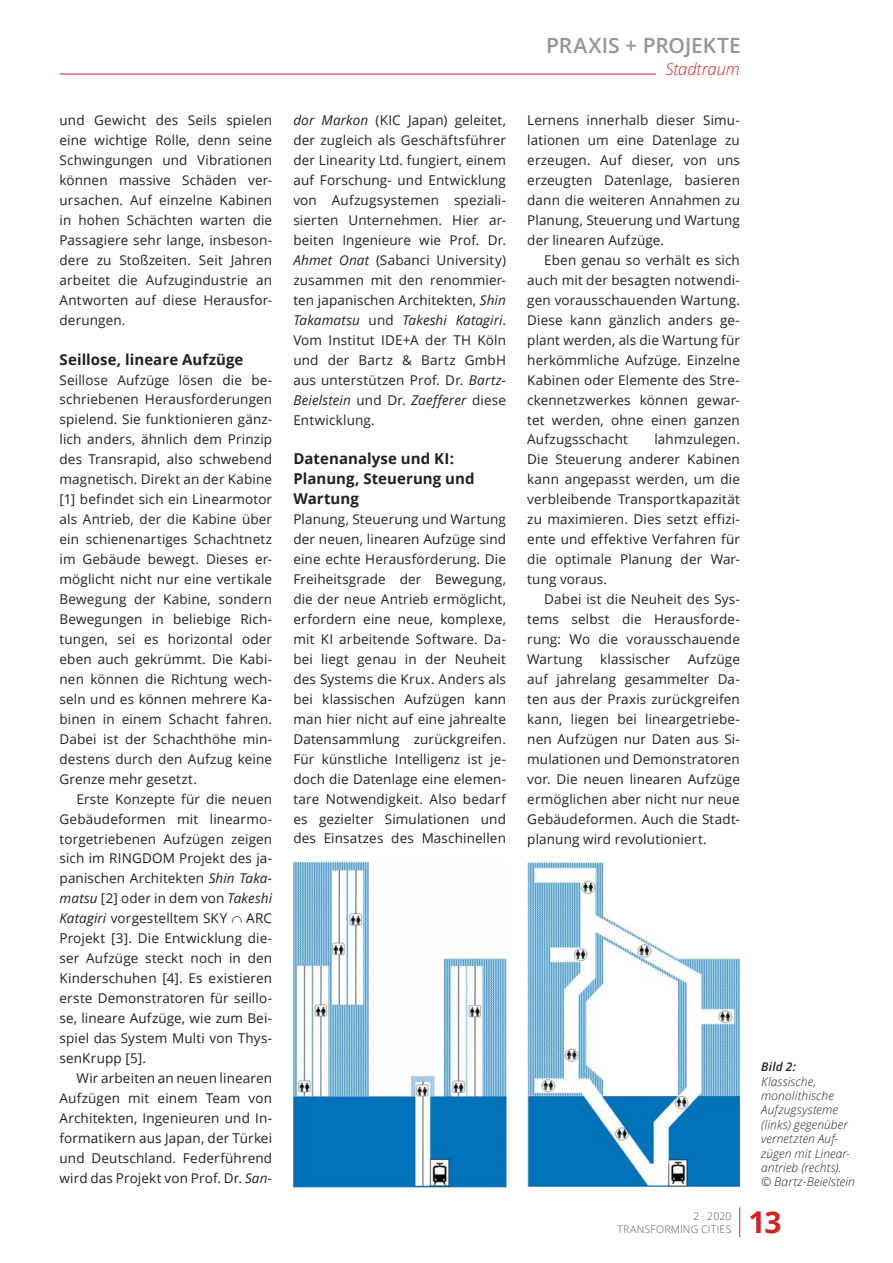
<style>
.page{position:relative;width:893px;height:1263px;background:#fff}
.page>*{position:absolute;margin:0;border:0;box-sizing:border-box;transform-origin:0 0}
.t1{font:700 30px "Open Sans";color:#cc2427}
.t2{font:600 21px "Open Sans";color:#939598}
.t3{font:italic 300 16.5px "Open Sans";letter-spacing:-.005em;color:#cc2427}
.t4{font:700 15px/20px "Open Sans";letter-spacing:.005em;color:#231f20}
.t5{font:13.5px/20px "Open Sans";letter-spacing:.01em;color:#231f20;text-align:justify}
.t6{font:italic 300 12px/14.4px "Open Sans";letter-spacing:.01em;color:#231f20}
.t7{font:italic 600 12px "Open Sans";color:#231f20}
.t8{font:300 10.5px/13.5px "Open Sans";letter-spacing:.02em;color:#58595b;text-align:right}
.s1{font-style:italic}
</style>
<div class="page">
<hr style="left:739px;top:1207px;width:1px;height:30px;background:#cc2427">
<hr style="left:60px;top:74px;width:680px;height:1px;background:#cc2427">
<div style="left:657px;top:58px;width:83px;height:21px;background:#fff"></div>
<img style="left:293px;top:860px;width:213px;height:327px">
<img style="left:527px;top:863px;width:213px;height:323px">
<p class="t5" style="left:60px;top:110px;width:214px">und Gewicht des Seils spielen eine wichtige Rolle, denn seine Schwingungen und Vibrationen können massive Schäden ver&shy;ursachen. Auf einzelne Kabinen in hohen Schächten warten die Passagiere sehr lange, insbeson&shy;dere zu Stoßzeiten. Seit Jahren arbeitet die Aufzugindustrie an Antworten auf diese Herausfor&shy;derungen.</p>
<p class="t4" style="left:60px;top:349px;width:185px">Seillose, lineare Aufzüge</p>
<p class="t5" style="left:60px;top:369px;width:214px">Seillose Aufzüge lösen die be&shy;schriebenen Herausforderungen spielend. Sie funktionieren gänz&shy;lich anders, ähnlich dem Prinzip des Transrapid, also schwebend magnetisch. Direkt an der Kabine [1] befindet sich ein Linearmotor als Antrieb, der die Kabine über ein schienenartiges Schachtnetz im Gebäude bewegt. Dieses er&shy;möglicht nicht nur eine vertikale Bewegung der Kabine, sondern Bewegungen in beliebige Rich&shy;tungen, sei es horizontal oder eben auch gekrümmt. Die Kabi&shy;nen können die Richtung wech&shy;seln und es können mehrere Ka&shy;binen in einem Schacht fahren.<br>Dabei ist der Schachthöhe min&shy;destens durch den Aufzug keine Grenze mehr gesetzt.</p>
<p class="t5" style="left:60px;top:788px;width:214px;text-indent:17px">Erste Konzepte für die neuen Gebäudeformen mit linearmo&shy;torgetriebenen Aufzügen zeigen sich im RINGDOM Projekt des ja&shy;panischen Architekten <span class="s1">Shin Taka&shy;matsu</span> [2] oder in dem von <span class="s1">Takeshi Katagiri</span> vorgestelltem SKY</p>
<p class="t5" style="left:60px;top:908px;width:214px;text-indent:187px">ARC Projekt [3]. Die Entwicklung die&shy;ser Aufzüge steckt noch in den Kinderschuhen [4]. Es existieren erste Demonstratoren für seillo&shy;se, lineare Aufzüge, wie zum Bei&shy;spiel das System Multi von Thys&shy;senKrupp [5].</p>
<p class="t5" style="left:60px;top:1068px;width:214px;text-indent:17px">Wir arbeiten an neuen linearen Aufzügen mit einem Team von Architekten, Ingenieuren und In&shy;formatikern aus Japan, der Türkei und Deutschland. Federführend wird das Projekt von Prof. Dr. <span class="s1">San-</span></p>
<p class="t5" style="left:293px;top:110px;width:214px"><span class="s1">dor Markon</span> (KIC Japan) geleitet, der zugleich als Geschäftsführer der Linearity Ltd. fungiert, einem auf Forschung- und Entwicklung von Aufzugsystemen speziali&shy;sierten Unternehmen. Hier ar&shy;beiten Ingenieure wie Prof. Dr.<br><span class="s1">Ahmet Onat</span> (Sabanci University) zusammen mit den renommier&shy;ten japanischen Architekten, <span class="s1">Shin Takamatsu</span> und <span class="s1">Takeshi Katagiri</span>.<br>Vom Institut IDE+A der TH Köln und der Bartz &amp; Bartz GmbH aus unterstützen Prof. Dr. <span class="s1">Bartz-Beielstein</span> und Dr. <span class="s1">Zaefferer</span> diese Entwicklung.</p>
<p class="t4" style="left:293px;top:448px;width:183px">Datenanalyse und KI:<br>Planung, Steuerung und<br>Wartung</p>
<p class="t5" style="left:293px;top:509px;width:214px">Planung, Steuerung und Wartung der neuen, linearen Aufzüge sind eine echte Herausforderung. Die Freiheitsgrade der Bewegung, die der neue Antrieb ermöglicht, erfordern eine neue, komplexe, mit KI arbeitende Software. Da&shy;bei liegt genau in der Neuheit des Systems die Krux. Anders als bei klassischen Aufzügen kann man hier nicht auf eine jahre alte Datensammlung zurückgreifen.<br>Für künstliche Intelligenz ist je&shy;doch die Datenlage eine elemen&shy;tare Notwendigkeit. Also bedarf es gezielter Simulationen und des Einsatzes des Maschinellen</p>
<h2 class="t2" style="left:546px;top:31px;width:196px">PRAXIS + PROJEKTE</h2>
<p class="t3" style="left:665px;top:57px;width:76px">Stadtraum</p>
<p class="t5" style="left:527px;top:110px;width:214px">Lernens innerhalb dieser Simu&shy;lationen um eine Datenlage zu erzeugen. Auf dieser, von uns erzeugten Datenlage, basieren dann die weiteren Annahmen zu Planung, Steuerung und Wartung der linearen Aufzüge.</p>
<p class="t5" style="left:527px;top:250px;width:214px;text-indent:17px">Eben genau so verhält es sich auch mit der besagten notwendi&shy;gen vorausschauenden Wartung.<br>Diese kann gänzlich anders ge&shy;plant werden, als die Wartung für herkömmliche Aufzüge. Einzelne Kabinen oder Elemente des Stre&shy;ckennetzwerkes können gewar&shy;tet werden, ohne einen ganzen Aufzugsschacht</p>
<p class="t5" style="left:527px;top:429px;width:214px;text-indent:127px">lahmzulegen.<br>Die Steuerung anderer Kabinen kann angepasst werden, um die verbleibende Transportkapazität zu maximieren. Dies setzt effizi&shy;ente und effektive Verfahren für die optimale Planung der War&shy;tung voraus.</p>
<p class="t5" style="left:527px;top:589px;width:214px;text-indent:17px">Dabei ist die Neuheit des Sys&shy;tems selbst die Herausforde&shy;rung: Wo die vorausschauende Wartung</p>
<p class="t5" style="left:527px;top:649px;width:214px;text-indent:160px">Aufzüge auf jahrelang gesammelter Da&shy;ten aus der Praxis zurückgreifen kann, liegen bei lineargetriebe&shy;nen Aufzügen nur Daten aus Si&shy;mulationen und Demon stra to ren vor. Die neuen linearen Aufzüge ermöglichen aber nicht nur neue Gebäudeformen. Auch die Stadt&shy;planung wird revolutioniert.</p>
<p class="t5" style="left:600px;top:649px;width:72px">klassischer</p>
<p class="t8" style="left:617px;top:1209px;width:116px">2 · 2020<br>TRANSFORMING CITIES</p>
<p class="t7" style="left:761px;top:1058px;width:36px">Bild 2:</p>
<p class="t6" style="left:761px;top:1074px;width:95px">Klassische, monolithische<br>Aufzugsysteme (links) gegenüber vernetzten Auf&shy;zügen mit Linear&shy;antrieb (rechts).<br>© Bartz-Beielstein</p>
<h1 class="t1" style="left:748px;top:1201px;width:35px">13</h1>
</div>
